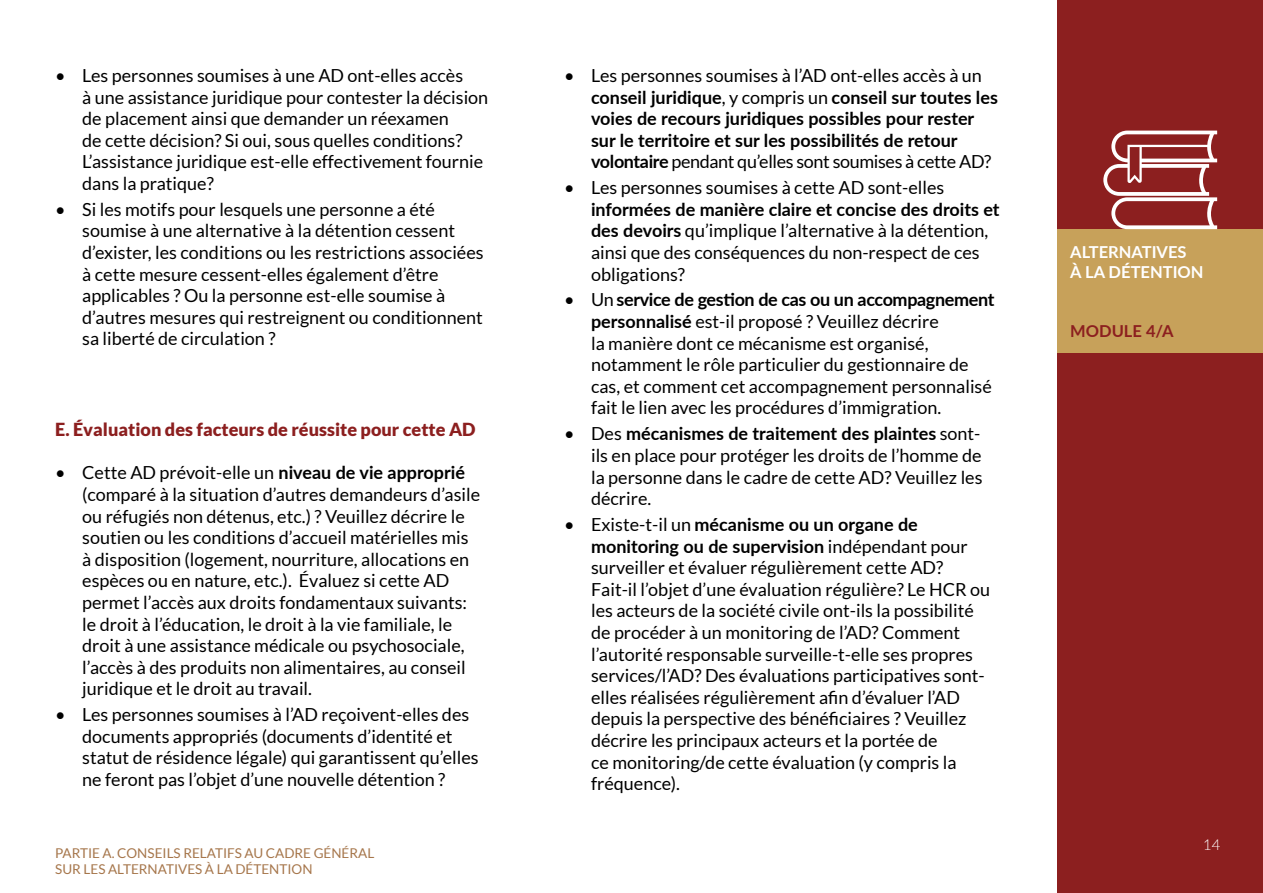
<style>
.page{position:relative;width:1263px;height:893px;background:#fff}
.page>*{position:absolute;margin:0;border:0;box-sizing:border-box;transform-origin:0 0}
.t1{font:18px/21.6px "Lato";color:#000}
.t2{font:700 18px/21.6px "Lato";color:#000}
.t3{font:900 18px "Lato";color:#8c1f1f}
.t4{font:700 16.5px "Lato";color:#fff}
.t5{font:700 16.5px "Lato";color:#8c1f1f}
.t6{font:300 15px "Lato";color:#fff}
.t7{font:13.5px/16.2px "Lato";color:#a6764b}
.s1{font-weight:700}
.s2{font-weight:400}
</style>
<div class="page">
<div style="left:1057px;top:0;width:206px;height:893px;background:#8c1f1f"></div>
<div style="left:1057px;top:229px;width:206px;height:124px;background:#c7a15a"></div>
<svg style="left:1103px;top:131px;width:114px;height:98px"></svg>
<p class="t1" style="left:82px;top:65px;width:408px;text-indent:-27px">• Les personnes soumises à une AD ont-elles accès<br>à une assistance juridique pour contester la décision de placement ainsi que demander un réexamen<br>de cette décision? Si oui, sous quelles conditions?<br>L’assistance juridique est-elle effectivement fournie dans la pratique?</p>
<p class="t1" style="left:82px;top:198px;width:403px;text-indent:-27px">• Si les motifs pour lesquels une personne a été soumise à une alternative à la détention cessent d’exister, les conditions ou les restrictions associées à cette mesure cessent-elles également d’être applicables ? Ou la personne est-elle soumise à d’autres mesures qui restreignent ou conditionnent sa liberté de circulation ?</p>
<p class="t3" style="left:55px;top:419px;width:422px">E. Évaluation des facteurs de réussite pour cette AD</p>
<p class="t1" style="left:82px;top:462px;width:399px;text-indent:-27px">• Cette AD prévoit-elle un <span class="s1">niveau de vie approprié </span>(comparé à la situation d’autres demandeurs d’asile ou réfugiés non détenus, etc.) ? Veuillez décrire le soutien ou les conditions d’accueil matérielles mis à disposition (logement, nourriture, allocations en espèces ou en nature, etc.). Évaluez si cette AD permet l’accès aux droits fondamentaux suivants: le droit à l’éducation, le droit à la vie familiale, le droit à une assistance médicale ou psychosociale, l’accès à des produits non alimentaires, au conseil juridique et le droit au travail.</p>
<p class="t1" style="left:82px;top:704px;width:398px;text-indent:-27px">• Les personnes soumises à l’AD reçoivent-elles des documents appropriés (documents d’identité et statut de résidence légale) qui garantissent qu’elles ne feront pas l’objet d’une nouvelle détention ?</p>
<p class="t7" style="left:55px;top:845px;width:303px;text-indent:25px">tie A. Conseils relatifs au cadre gén éral sur les alterna</p>
<p class="t7" style="left:55px;top:845px;width:9px">Par</p>
<p class="t7" style="left:166px;top:861px;width:145px">tives à la détention</p>
<p class="t2" style="left:591px;top:64px;width:408px;text-indent:-27px"><span class="s2">• Les personnes soumises à l’AD ont-elles accès à un </span>conseil juridique<span class="s2">, y compris un</span> conseil sur toutes les voies de recours juridiques possibles pour rester sur le territoire et sur les possibilités de retour volontaire <span class="s2">pendant qu’elles sont soumises à cette AD?</span></p>
<p class="t1" style="left:564px;top:177px;width:382px">• Les personnes soumises à cette AD sont-elles</p>
<p class="t1" style="left:591px;top:198px;width:410px"><span class="s1">informées de manière claire et concise des droits et des devoirs</span> qu’implique l’alternative à la détention, ainsi que des conséquences du non-respect de ces obligations?</p>
<p class="t1" style="left:591px;top:289px;width:405px;text-indent:-27px">• Un <span class="s1">service de gestion de cas ou un accompagnement personnalisé</span> est-il proposé ? Veuillez décrire<br>la manière dont ce mécanisme est organisé, notamment le rôle particulier du gestionnaire de cas, et comment cet accompagnement personnalisé fait le lien avec les procédures d’immigration.</p>
<p class="t1" style="left:591px;top:423px;width:393px;text-align:justify;text-indent:-27px">• Des <span class="s1">mécanismes de traitement des plaintes</span> sont&shy;ils en place pour protéger les droits de l’homme de la personne dans le cadre de cette AD? Veuillez les décrire.</p>
<p class="t1" style="left:591px;top:514px;width:401px;text-indent:-27px">• Existe-t-il un <span class="s1">mécanisme ou un organe de monitoring ou de supervision</span> indépendant pour surveiller et évaluer régulièrement cette AD?<br>Fait-il l’objet d’une évaluation régulière? Le HCR ou les acteurs de la société civile ont-ils la possibilité de procéder à un monitoring de l’AD? Comment l’autorité responsable surveille-t-elle ses propres services/l’AD? Des évaluations participatives sont&shy;elles réalisées régulièrement afin d’évaluer l’AD depuis la perspective des bénéficiaires ? Veuillez décrire les principaux acteurs et la portée de<br>ce monitoring/de cette évaluation (y compris la fréquence).</p>
<p class="t4" style="left:1070px;top:240px;width:22px">ALTERN</p>
<p class="t4" style="left:1131px;top:240px;width:21px">ATIVES</p>
<p class="t4" style="left:1070px;top:260px;width:50px">ÀLA DÉTENTION</p>
<p class="t5" style="left:1070px;top:319px;width:105px">MODULE 4/A</p>
<p class="t6" style="left:1203px;top:835px;width:19px">14</p>
</div>
